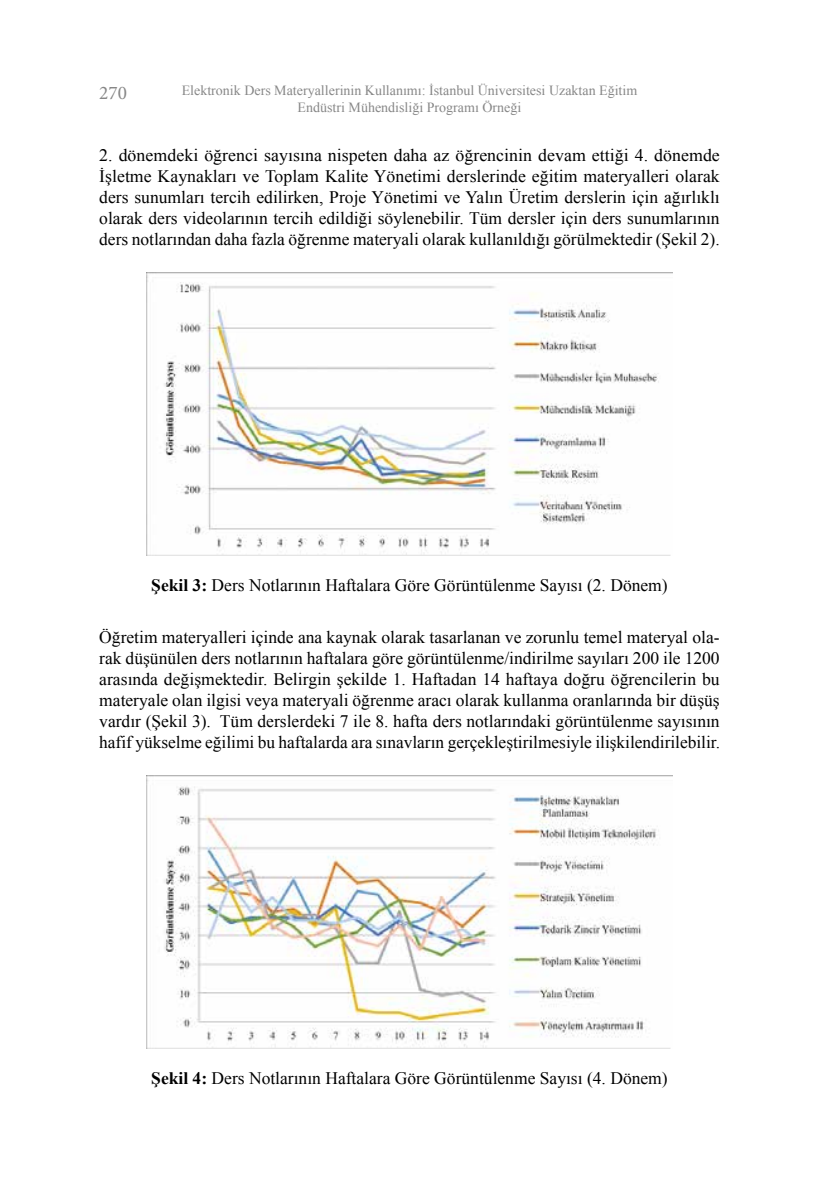
<style>
.page{position:relative;width:819px;height:1191px;background:#fff}
.page>*{position:absolute;margin:0;border:0;box-sizing:border-box;transform-origin:0 0}
.t1{font:19.25px "Minion Pro";color:#878787}
.t2{font:17.5px/21px "Times New Roman";color:#000;text-align:justify}
.t3{font:14px/16.8px "Times New Roman";color:#878787;text-align:center}
.s1{font-weight:700}
</style>
<div class="page">
<img style="left:147px;top:272px;width:525px;height:283px">
<img style="left:146px;top:775px;width:526px;height:274px">
<p class="t1" style="left:99px;top:80px;width:29px">270</p>
<p class="t3" style="left:182px;top:82px;width:457px">Elektronik Ders Materyallerinin Kullanımı: İstanbul Üniversitesi Uzaktan Eğitim<br>Endüstri Mühendisliği Programı Örneği</p>
<p class="t2" style="left:99px;top:144px;width:622px">2. dönemdeki öğrenci sayısına nispeten daha az öğrencinin devam ettiği 4. dönemde İşletme Kaynakları ve Toplam Kalite Yönetimi derslerinde eğitim materyalleri olarak ders sunumları tercih edilirken, Proje Yönetimi ve Yalın Üretim derslerin için ağırlıklı olarak ders videolarının tercih edildiği söylenebilir. Tüm dersler için ders sunumlarının ders notlarından daha fazla öğrenme materyali olarak kullanıldığı görülmektedir (Şekil 2).</p>
<p class="t2" style="left:151px;top:574px;width:518px"><span class="s1">Şekil 3:</span> Ders Notlarının Haftalara Göre Görüntülenme Sayısı (2. Dönem)</p>
<p class="t2" style="left:99px;top:626px;width:622px">Öğretim materyalleri içinde ana kaynak olarak tasarlanan ve zorunlu temel materyal ola&shy;rak düşünülen ders notlarının haftalara göre görüntülenme/indirilme sayıları 200 ile 1200 arasında değişmektedir. Belirgin şekilde 1. Haftadan 14 haftaya doğru öğrencilerin bu materyale olan ilgisi veya materyali öğrenme aracı olarak kullanma oranlarında bir düşüş vardır (Şekil 3). Tüm derslerdeki 7 ile 8. hafta ders notlarındaki görüntülenme sayısının hafif yükselme eğilimi bu haftalarda ara sınavların gerçekleştirilmesiyle ilişkilendirilebilir.</p>
<p class="t2" style="left:151px;top:1067px;width:518px"><span class="s1">Şekil 4:</span> Ders Notlarının Haftalara Göre Görüntülenme Sayısı (4. Dönem)</p>
</div>
